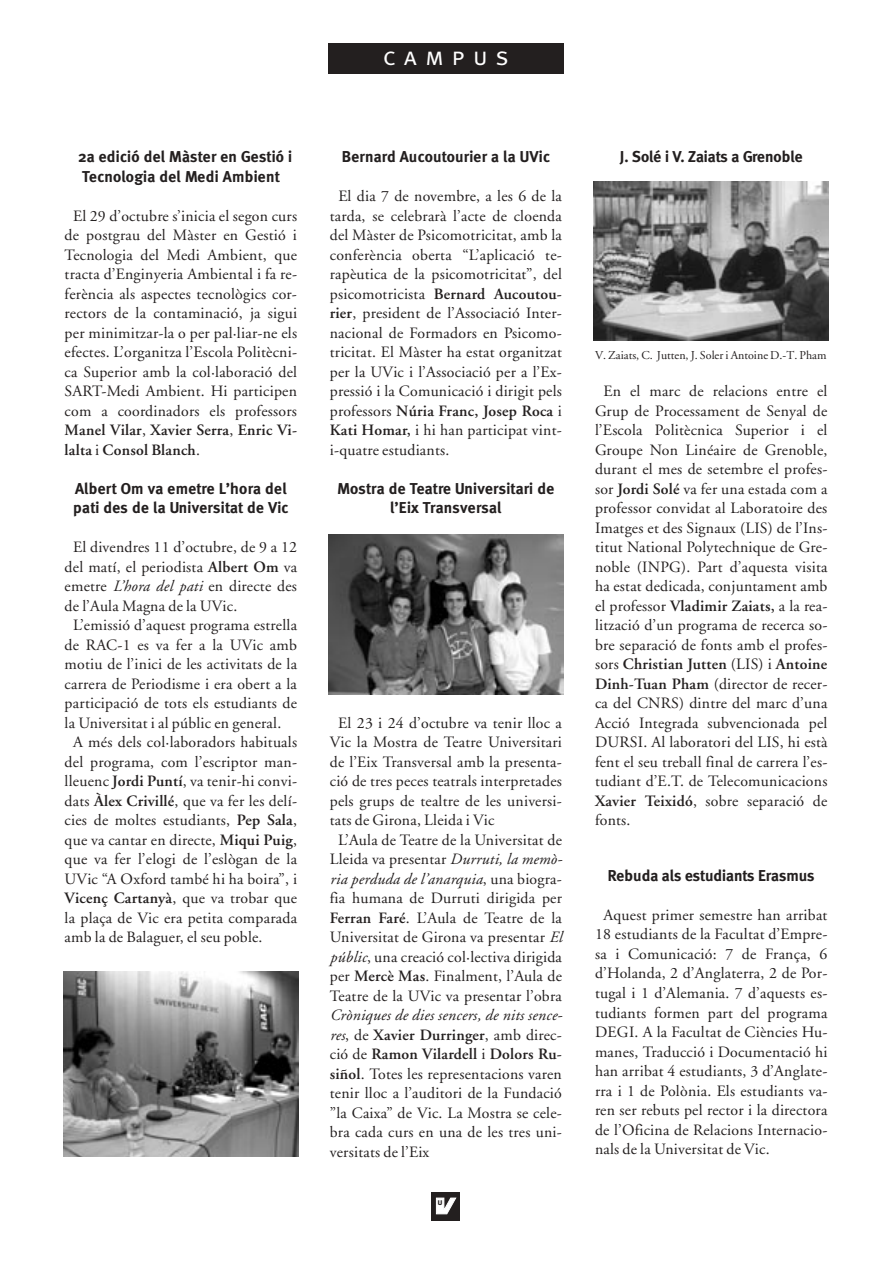
<style>
.page{position:relative;width:893px;height:1262px;background:#fff}
.page>*{position:absolute;margin:0;border:0;box-sizing:border-box;transform-origin:0 0}
.t1{font:25.5px "Meta Plus Normal Caps";letter-spacing:.32em;color:#fff}
.t2{font:15.75px/19.5px "Adobe Garamond";letter-spacing:.015em;color:#231f1f;text-align:justify}
.t3{font:700 15.75px/19.5px "Meta";letter-spacing:.015em;color:#231f1f}
.t4{font:italic 15.75px "Adobe Garamond";letter-spacing:.015em;color:#231f1f}
.t5{font:12px "Adobe Garamond";color:#231f1f}
.t6{font:8.7px "Meta Plus Bold Caps";color:#231f1f}
.s1{font-weight:600}
.s2{font-style:italic}
.s3{font-style:normal}
</style>
<div class="page">
<div style="left:431px;top:1192px;width:29px;height:28px;background:#231f1f"></div>
<svg style="left:435px;top:1197px;width:22px;height:18px"></svg>
<svg style="left:436px;top:1197px;width:20px;height:17px"></svg>
<div style="left:328px;top:43px;width:235px;height:30px;background:#231f1f"></div>
<img style="left:63px;top:971px;width:235px;height:186px">
<img style="left:593px;top:182px;width:235px;height:158px">
<img style="left:328px;top:534px;width:235px;height:160px">
<h1 class="t1" style="left:383px;top:42px;width:127px">campus</h1>
<p class="t3" style="left:78px;top:148px;width:215px">2a edició del Màster en Gestió i<br>Tecnologia del Medi Ambient</p>
<p class="t2" style="left:65px;top:207px;width:234px;text-indent:9px">El 29 d’octubre s’inicia el segon curs de postgrau del Màster en Gestió i Tecnologia del Medi Ambient, que tracta d’Enginyeria Ambiental i fa re&shy;ferència als aspectes tecnològics cor&shy;rectors de la contaminació, ja sigui per minimitzar-la o per pal·liar-ne els efectes. L’organitza l’Escola Politècni&shy;ca Superior amb la col·laboració del SART-Medi Ambient. Hi participen com a coordinadors els professors <span class="s1">Manel Vilar</span>, <span class="s1">Xavier Serra</span>, <span class="s1">Enric Vi&shy;lalta</span> i <span class="s1">Consol Blanch</span>.</p>
<p class="t3" style="left:73px;top:480px;width:216px">Albert Om va emetre L’hora del pati des de la Universitat de Vic</p>
<p class="t2" style="left:73px;top:539px;width:225px">El divendres 11 d’octubre, de 9 a 12</p>
<p class="t2" style="left:65px;top:558px;width:234px">del matí, el periodista <span class="s1">Albert Om</span> va</p>
<p class="t2" style="left:65px;top:578px;width:234px">emetre <span class="s2">L’hora del pati</span> en directe des</p>
<p class="t2" style="left:65px;top:597px;width:174px">de l’Aula Magna de la UVic.</p>
<p class="t2" style="left:73px;top:617px;width:225px">L’emissió d’aquest programa estrella</p>
<p class="t2" style="left:65px;top:636px;width:234px">de RAC-1 es va fer a la UVic amb</p>
<p class="t2" style="left:65px;top:656px;width:234px">motiu de l’inici de les activitats de la</p>
<p class="t2" style="left:65px;top:675px;width:234px">carrera de Periodisme i era obert a la</p>
<p class="t2" style="left:65px;top:695px;width:234px">participació de tots els estudiants de</p>
<p class="t2" style="left:65px;top:714px;width:218px">la Universitat i al públic en general.</p>
<p class="t2" style="left:73px;top:734px;width:225px">A més dels col·laboradors habituals</p>
<p class="t2" style="left:65px;top:753px;width:234px">del programa, com l’escriptor man-</p>
<p class="t2" style="left:65px;top:773px;width:234px">lleuenc <span class="s1">Jordi Puntí</span>, va tenir-hi convi-</p>
<p class="t2" style="left:65px;top:792px;width:234px">dats <span class="s1">Àlex Crivillé</span>, que va fer les delí-</p>
<p class="t2" style="left:65px;top:812px;width:234px">cies de moltes estudiants, <span class="s1">Pep Sala</span>,</p>
<p class="t2" style="left:65px;top:831px;width:234px">que va cantar en directe, <span class="s1">Miqui Puig</span>,</p>
<p class="t2" style="left:65px;top:851px;width:234px">que va fer l’elogi de l’eslògan de la</p>
<p class="t2" style="left:65px;top:870px;width:234px">UVic “A Oxford també hi ha boira”, i</p>
<p class="t2" style="left:65px;top:890px;width:234px"><span class="s1">Vicenç Cartanyà</span>, que va trobar que</p>
<p class="t2" style="left:65px;top:909px;width:234px">la plaça de Vic era petita comparada</p>
<p class="t2" style="left:65px;top:929px;width:199px">amb la de Balaguer, el seu poble.</p>
<p class="t3" style="left:342px;top:148px;width:209px">Bernard Aucoutourier a la UVic</p>
<p class="t2" style="left:330px;top:188px;width:234px;text-indent:9px">El dia 7 de novembre, a les 6 de la tarda, se celebrarà l’acte de cloenda del Màster de Psicomotricitat, amb la conferència oberta “L’aplicació te&shy;rapèutica de la psicomotricitat”, del psicomotricista <span class="s1">Bernard Aucoutou&shy;rier</span>, president de l’Associació Inter&shy;nacional de Formadors en Psicomo&shy;tricitat. El Màster ha estat organitzat per la UVic i l’Associació per a l’Ex&shy;pressió i la Comunicació i dirigit pels professors <span class="s1">Núria Franc, Josep Roca</span> i <span class="s1">Kati Homar,</span> i hi han participat vint&shy;i-quatre estudiants.</p>
<p class="t3" style="left:337px;top:480px;width:218px;text-align:center">Mostra de Teatre Universitari de l’Eix Transversal</p>
<p class="t2" style="left:338px;top:714px;width:225px">El 23 i 24 d’octubre va tenir lloc a</p>
<p class="t2" style="left:330px;top:734px;width:234px">Vic la Mostra de Teatre Universitari</p>
<p class="t2" style="left:330px;top:753px;width:233px">de l’Eix Transversal amb la presenta-</p>
<p class="t2" style="left:330px;top:773px;width:233px">ció de tres peces teatrals interpretades</p>
<p class="t2" style="left:330px;top:792px;width:233px">pels grups de tealtre de les universi-</p>
<p class="t2" style="left:330px;top:812px;width:166px">tats de Girona, Lleida i Vic</p>
<p class="t2" style="left:338px;top:831px;width:225px">L’Aula de Teatre de la Universitat de</p>
<p class="t2" style="left:330px;top:851px;width:232px">Lleida va presentar <span class="s2">Durruti, la memò-</span></p>
<p class="t4" style="left:330px;top:872px;width:233px">ria perduda de l’anarquia<span class="s3">, una biogra-</span></p>
<p class="t2" style="left:330px;top:890px;width:234px">fia humana de Durruti dirigida per</p>
<p class="t2" style="left:330px;top:909px;width:234px"><span class="s1">Ferran Faré</span>. L’Aula de Teatre de la</p>
<p class="t2" style="left:330px;top:929px;width:233px">Universitat de Girona va presentar <span class="s2">El</span></p>
<p class="t2" style="left:330px;top:948px;width:234px"><span class="s2">públic</span>, una creació col·lectiva dirigida</p>
<p class="t2" style="left:330px;top:968px;width:233px">per <span class="s1">Mercè Mas</span>. Finalment, l’Aula de</p>
<p class="t2" style="left:330px;top:987px;width:233px">Teatre de la UVic va presentar l’obra</p>
<p class="t2" style="left:330px;top:1007px;width:233px"><span class="s2">Cròniques de dies sencers, de nits sence&shy;res</span>, de <span class="s1">Xavier Durringer</span>, amb direc&shy;ció de <span class="s1">Ramon Vilardell</span> i <span class="s1">Dolors Ru&shy;siñol</span>. Totes les representacions varen tenir lloc a l’auditori de la Fundació ”la Caixa” de Vic. La Mostra se cele&shy;bra cada curs en una de les tres uni&shy;versitats de l’Eix</p>
<p class="t6" style="left:437px;top:1196px;width:7px">u</p>
<p class="t3" style="left:620px;top:148px;width:184px">J. Solé i V. Zaiats a Grenoble</p>
<p class="t5" style="left:595px;top:350px;width:233px">V. Zaiats, C. Jutten, J. Soler i Antoine D.-T. Pham</p>
<p class="t2" style="left:595px;top:383px;width:234px;text-indent:9px">En el marc de relacions entre el Grup de Processament de Senyal de l’Escola Politècnica Superior i el Groupe Non Linéaire de Grenoble, durant el mes de setembre el profes&shy;sor <span class="s1">Jordi Solé</span> va fer una estada com a professor convidat al Laboratoire des Imatges et des Signaux (LIS) de l’Ins&shy;titut National Polytechnique de Gre&shy;noble (INPG). Part d’aquesta visita ha estat dedicada, conjuntament amb el professor <span class="s1">Vladimir Zaiats,</span> a la rea&shy;lització d’un programa de recerca so&shy;bre separació de fonts amb el profes&shy;sors <span class="s1">Christian Jutten</span> (LIS) i <span class="s1">Antoine Dinh-Tuan Pham</span> (director de recer&shy;ca del CNRS) dintre del marc d’una Acció Integrada subvencionada pel DURSI. Al laboratori del LIS, hi està fent el seu treball final de carrera l’es&shy;tudiant d’E.T. de Telecomunicacions <span class="s1">Xavier Teixidó</span>, sobre separació de fonts.</p>
<p class="t3" style="left:607px;top:867px;width:208px">Rebuda als estudiants Erasmus</p>
<p class="t2" style="left:595px;top:906px;width:234px;text-indent:9px">Aquest primer semestre han arribat 18 estudiants de la Facultat d’Empre&shy;sa i Comunicació: 7 de França, 6 d’Holanda, 2 d’Anglaterra, 2 de Por&shy;tugal i 1 d’Alemania. 7 d’aquests es&shy;tudiants formen part del programa DEGI. A la Facultat de Ciències Hu&shy;manes, Traducció i Documentació hi han arribat 4 estudiants, 3 d’Anglate&shy;rra i 1 de Polònia. Els estudiants va&shy;ren ser rebuts pel rector i la directora de l’Oficina de Relacions Internacio&shy;nals de la Universitat de Vic.</p>
</div>
